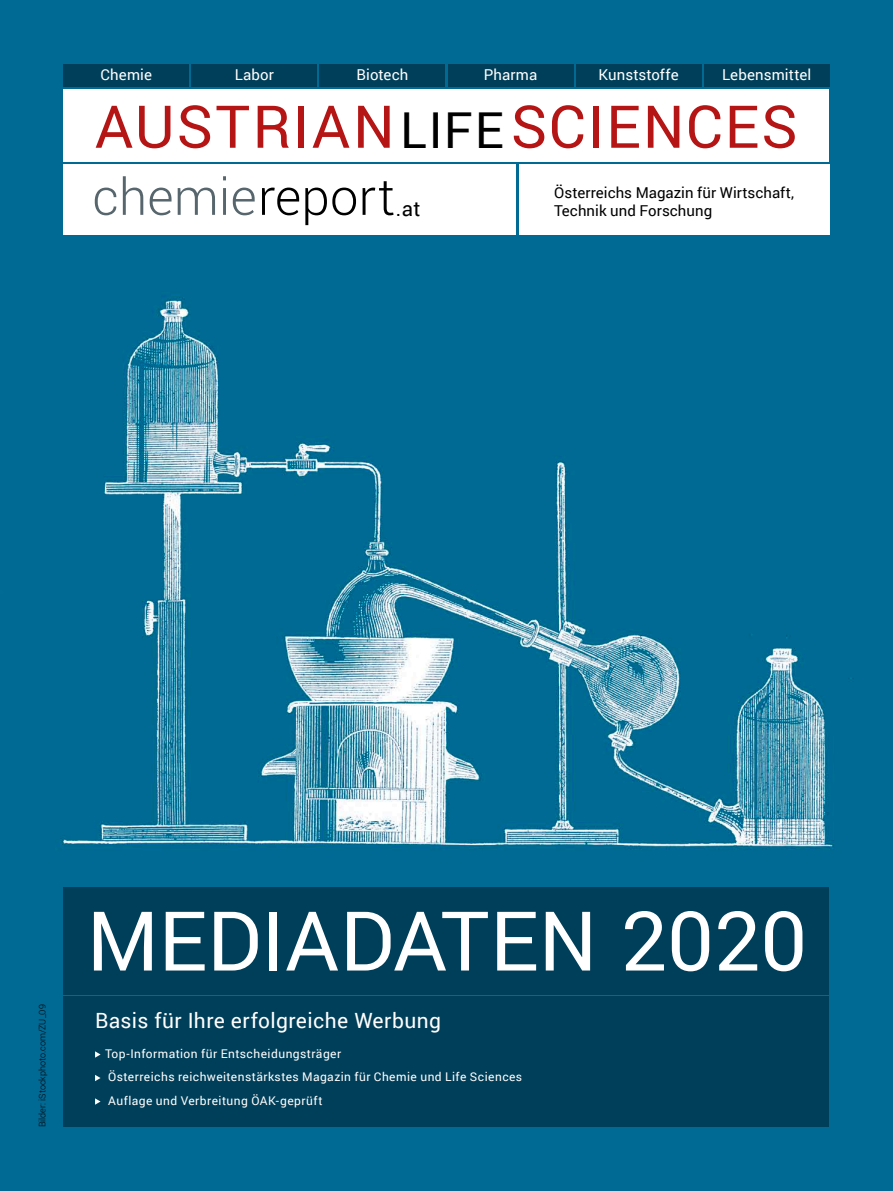
<style>
.page{position:relative;width:893px;height:1191px;background:#fff}
.page>*{position:absolute;margin:0;border:0;box-sizing:border-box;transform-origin:0 0}
.t1{font:82.5px "Roboto";color:#fff}
.t2{font:58.95px "Roboto";letter-spacing:.04em;color:#b51514}
.t3{font:300 50.7px "Roboto";letter-spacing:.005em;color:#57666d}
.t4{font:21px "Roboto";letter-spacing:.02em;color:#fff}
.t5{font:20.55px "Roboto";color:#000}
.t6{font:15px/18px "Roboto";color:#000}
.t7{font:15px "Roboto";letter-spacing:.01em;color:#fff}
.t8{font:12px/23.5px "Roboto";letter-spacing:.04em;color:#fff}
.t9{font:300 9px "Roboto";color:#000}
.s1{font-size:49.5px;color:#000}
.s2{color:#000}
</style>
<div class="page">
<img style="left:0;top:0;width:893px;height:1191px">
<div style="left:64px;top:996px;width:765px;height:131px;background:#003f59"></div>
<div style="left:64px;top:89px;width:765px;height:73px;background:#fff"></div>
<div style="left:64px;top:64px;width:125px;height:22px;background:#003f59"></div>
<div style="left:192px;top:64px;width:125px;height:22px;background:#003f59"></div>
<div style="left:320px;top:64px;width:125px;height:22px;background:#003f59"></div>
<div style="left:448px;top:64px;width:125px;height:22px;background:#003f59"></div>
<div style="left:576px;top:64px;width:125px;height:22px;background:#003f59"></div>
<div style="left:704px;top:64px;width:125px;height:22px;background:#003f59"></div>
<div style="left:64px;top:164px;width:452px;height:71px;background:#fff"></div>
<div style="left:519px;top:164px;width:310px;height:71px;background:#fff"></div>
<svg style="left:95px;top:1051px;width:6px;height:6px"></svg>
<svg style="left:95px;top:1075px;width:6px;height:6px"></svg>
<svg style="left:95px;top:1098px;width:6px;height:6px"></svg>
<div style="left:64px;top:887px;width:765px;height:107px;background:#003f59"></div>
<svg style="left:0;top:589px;width:6px;height:6px"></svg>
<p class="t7" style="left:101px;top:64px;width:53px">Chemie</p>
<p class="t7" style="left:235px;top:64px;width:41px">Labor</p>
<p class="t7" style="left:356px;top:64px;width:53px">Biotech</p>
<p class="t7" style="left:484px;top:64px;width:55px">Pharma</p>
<p class="t7" style="left:599px;top:64px;width:82px">Kunststoffe</p>
<p class="t7" style="left:722px;top:64px;width:91px">Lebensmittel</p>
<h2 class="t2" style="left:95px;top:85px;width:704px">AUSTRIAN<span class="s1">LIFE</span>SCIENCES</h2>
<h3 class="t3" style="left:92px;top:162px;width:304px">chemie<span class="s2">report</span></h3>
<h3 class="t5" style="left:396px;top:194px;width:26px">.at</h3>
<p class="t6" style="left:554px;top:183px;width:241px">Österreichs Magazin für Wirtschaft,<br>Technik und Forschung</p>
<p class="t9" style="left:36px;top:1127px;width:124px;rotate:-90deg">Bilder: iStockphoto.com/ZU_09</p>
<h1 class="t1" style="left:87px;top:883px;width:722px">MEDIADATEN 2020</h1>
<h3 class="t4" style="left:95px;top:1006px;width:347px">Basis für Ihre erfolgreiche Werbung</h3>
<p class="t8" style="left:105px;top:1041px;width:419px">Top-Information für Entscheidungsträger<br>Österreichs reichweitenstärkstes Magazin für Chemie und Life Sciences<br>Auflage und Verbreitung ÖAK-geprüft</p>
</div>
